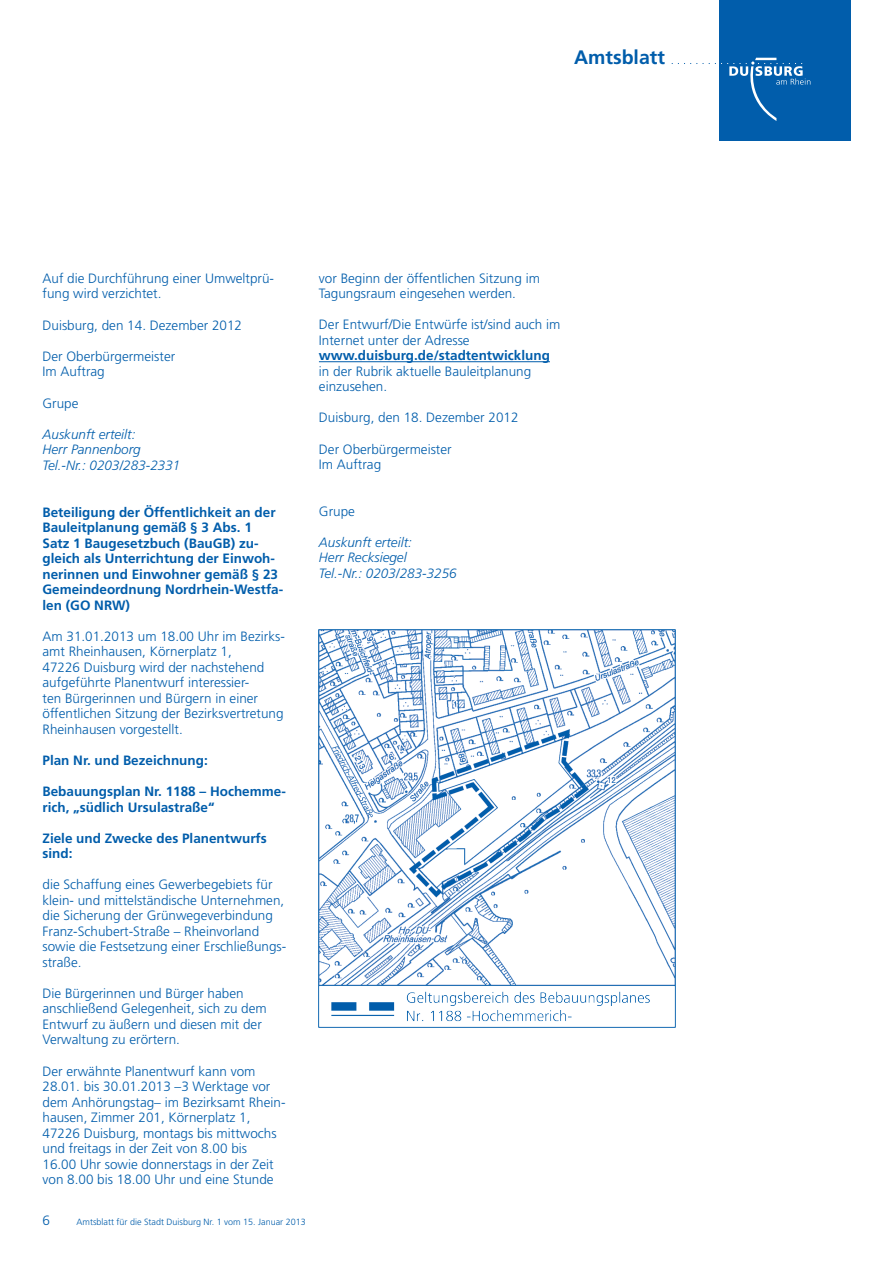
<style>
.page{position:relative;width:893px;height:1263px;background:#fff}
.page>*{position:absolute;margin:0;border:0;box-sizing:border-box;transform-origin:0 0}
.t1{font:700 19.5px "Frutiger";color:#015dab}
.Fließtext{font:300 13.5px/15.6px "Frutiger";color:#015dab}
.Fließtext-2{font:700 13.5px/15.6px "Frutiger";color:#015dab}
.Fließtext-3{font:italic 300 13.5px "Frutiger";color:#015dab}
.t2{font:300 9px "Frutiger";color:#015dab}
</style>
<div class="page">
<div style="left:719px;top:0;width:131px;height:140px;background:#015dab"></div>
<svg style="left:672px;top:58px;width:138px;height:63px"></svg>
<hr style="left:319px;top:361px;width:231px;height:1px;background:#015dab">
<img style="left:319px;top:629px;width:356px;height:399px">
<h1 class="t1" style="left:574px;top:46px;width:93px">Amtsblatt</h1>
<p class="Fließtext" style="left:43px;top:270px;width:233px">Auf die Durchführung einer Umweltprü&shy;fung wird verzichtet.</p>
<p class="Fließtext" style="left:43px;top:317px;width:201px">Duisburg, den 14. Dezember 2012</p>
<p class="Fließtext" style="left:43px;top:348px;width:134px">Der Oberbürgermeister</p>
<p class="Fließtext" style="left:43px;top:364px;width:64px">Im Auftrag</p>
<p class="Fließtext" style="left:43px;top:395px;width:38px">Grupe</p>
<p class="Fließtext-3" style="left:43px;top:426px;width:95px">Auskunft erteilt:</p>
<p class="Fließtext-3" style="left:43px;top:442px;width:100px">Herr Pannenborg</p>
<p class="Fließtext-3" style="left:43px;top:458px;width:139px">Tel.-Nr.: 0203/283-2331</p>
<p class="Fließtext-2" style="left:43px;top:504px;width:242px">Beteiligung der Öffentlichkeit an der<br>Bauleitplanung gemäß § 3 Abs. 1<br>Satz 1 Baugesetzbuch (BauGB) zu&shy;gleich als Unterrichtung der Einwoh&shy;nerinnen und Einwohner gemäß § 23<br>Gemeindeordnung Nordrhein-Westfa&shy;len (GO NRW)</p>
<p class="Fließtext" style="left:43px;top:628px;width:244px">Am 31.01.2013 um 18.00 Uhr im Bezirks&shy;amt Rheinhausen, Körnerplatz 1,<br>47226 Duisburg wird der nachstehend aufgeführte Planentwurf interessier-<br>ten Bürgerinnen und Bürgern in einer öffentlichen Sitzung der Bezirksvertretung Rheinhausen vorgestellt.</p>
<p class="Fließtext-2" style="left:43px;top:752px;width:167px">Plan Nr. und Bezeichnung:</p>
<p class="Fließtext-2" style="left:43px;top:783px;width:245px">Bebauungsplan Nr. 1188 – Hochemme&shy;rich, „südlich Ursulastraße“</p>
<p class="Fließtext-2" style="left:43px;top:830px;width:226px">Ziele und Zwecke des Planentwurfs sind:</p>
<p class="Fließtext" style="left:43px;top:877px;width:245px">die Schaffung eines Gewerbegebiets für klein- und mittelständische Unternehmen, die Sicherung der Grünwegeverbindung Franz-Schubert-Straße – Rheinvorland sowie die Festsetzung einer Erschließungs&shy;straße.</p>
<p class="Fließtext" style="left:43px;top:985px;width:226px">Die Bürgerinnen und Bürger haben anschließend Gelegenheit, sich zu dem Entwurf zu äußern und diesen mit der Verwaltung zu erörtern.</p>
<p class="Fließtext" style="left:43px;top:1063px;width:245px">Der erwähnte Planentwurf kann vom 28.01. bis 30.01.2013 –3 Werktage vor dem Anhörungstag– im Bezirksamt Rhein&shy;hausen, Zimmer 201, Körnerplatz 1, 47226 Duisburg, montags bis mittwochs und freitags in der Zeit von 8.00 bis<br>16.00 Uhr sowie donnerstags in der Zeit von 8.00 bis 18.00 Uhr und eine Stunde</p>
<p class="Fließtext" style="left:43px;top:1212px;width:9px">6</p>
<p class="t2" style="left:77px;top:1216px;width:231px">Amtsblatt für die Stadt Duisburg Nr. 1 vom 15. Januar 2013</p>
<p class="Fließtext" style="left:319px;top:270px;width:223px">vor Beginn der öffentlichen Sitzung im<br>Tagungsraum eingesehen werden.</p>
<p class="Fließtext" style="left:319px;top:317px;width:243px">Der Entwurf/Die Entwürfe ist/sind auch im<br>Internet unter der Adresse</p>
<p class="Fließtext-2" style="left:319px;top:348px;width:233px">www.duisburg.de/stadtentwicklung</p>
<p class="Fließtext" style="left:319px;top:363px;width:214px">in der Rubrik aktuelle Bauleitplanung einzusehen.</p>
<p class="Fließtext" style="left:319px;top:410px;width:201px">Duisburg, den 18. Dezember 2012</p>
<p class="Fließtext" style="left:319px;top:441px;width:134px">Der Oberbürgermeister</p>
<p class="Fließtext" style="left:319px;top:457px;width:64px">Im Auftrag</p>
<p class="Fließtext" style="left:319px;top:503px;width:38px">Grupe</p>
<p class="Fließtext-3" style="left:319px;top:534px;width:95px">Auskunft erteilt:</p>
<p class="Fließtext-3" style="left:319px;top:550px;width:89px">Herr Recksiegel</p>
<p class="Fließtext-3" style="left:319px;top:565px;width:139px">Tel.-Nr.: 0203/283-3256</p>
</div>
